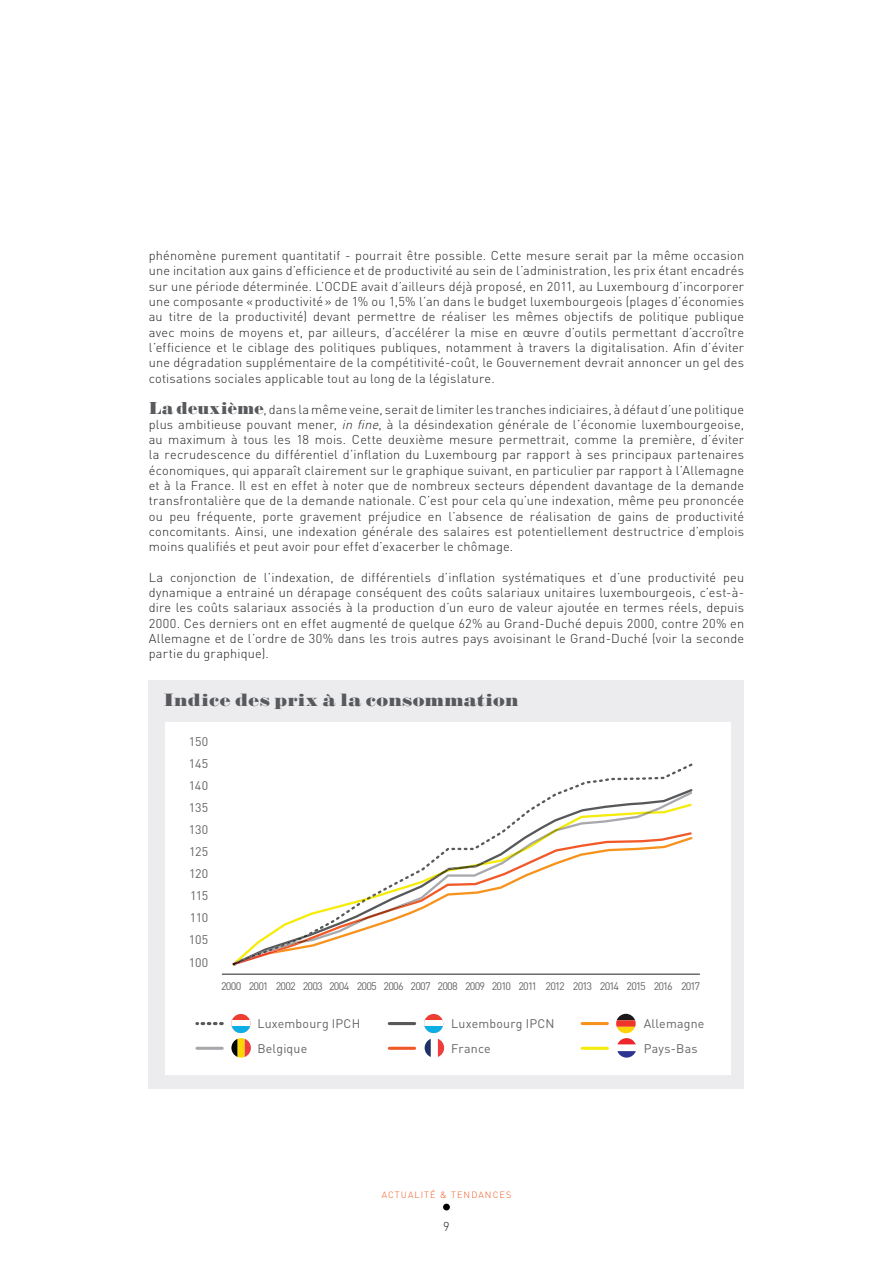
<style>
.page{position:relative;width:893px;height:1263px;background:#fff}
.page>*{position:absolute;margin:0;border:0;box-sizing:border-box;transform-origin:0 0}
.t1{font:16.95px "Falstaff MT Std";letter-spacing:.005em;color:#57595d}
.t2{font:300 12.75px/15.3px "DIN";letter-spacing:.015em;color:#231f20;text-align:justify}
.t3{font:12.3px/22px "DIN";letter-spacing:.015em;color:#636366}
.t4{font:10.8px "DIN";letter-spacing:-.075em;color:#636366}
.t5{font:300 9px "DIN";letter-spacing:.12em;color:#f15921}
.s1{font-family:"Falstaff MT Std";font-weight:400;font-size:16.5px;color:#585a5e}
.s2{font-style:italic}
</style>
<div class="page">
<div style="left:443px;top:1204px;width:7px;height:6px;background:#000;border-radius:50%"></div>
<div style="left:149px;top:680px;width:595px;height:409px;background:#ececee"></div>
<div style="left:165px;top:723px;width:566px;height:352px;background:#fff"></div>
<hr style="left:222px;top:974px;width:478px;height:1px;background:#231f20">
<svg style="left:538px;top:789px;width:154px;height:15px"></svg>
<svg style="left:431px;top:804px;width:261px;height:88px"></svg>
<svg style="left:504px;top:811px;width:151px;height:49px"></svg>
<svg style="left:233px;top:862px;width:255px;height:104px"></svg>
<svg style="left:231px;top:1038px;width:20px;height:19px"></svg>
<svg style="left:425px;top:1038px;width:19px;height:19px"></svg>
<svg style="left:616px;top:1014px;width:20px;height:43px"></svg>
<div style="left:231px;top:1014px;width:19px;height:19px;background:#ee3e31;border-radius:10px"></div>
<svg style="left:231px;top:1020px;width:19px;height:7px"></svg>
<svg style="left:232px;top:1027px;width:18px;height:6px"></svg>
<div style="left:424px;top:1014px;width:19px;height:19px;background:#ee3e31;border-radius:10px"></div>
<svg style="left:424px;top:1020px;width:19px;height:7px"></svg>
<svg style="left:425px;top:1027px;width:18px;height:6px"></svg>
<svg style="left:195px;top:1022px;width:29px;height:3px"></svg>
<hr style="left:388px;top:1022px;width:28px;height:3px;background:#57585a;border-radius:2px">
<hr style="left:582px;top:1022px;width:25px;height:3px;background:#f7931d">
<hr style="left:582px;top:1047px;width:25px;height:3px;background:#f5ec09">
<hr style="left:197px;top:1047px;width:25px;height:3px;background:#a8a9ad">
<hr style="left:389px;top:1047px;width:26px;height:3px;background:#f15929">
<p class="t2" style="left:149px;top:248px;width:597px">phénomène purement quantitatif - pourrait être possible. Cette mesure serait par la même occasion une incitation aux gains d’efficience et de productivité au sein de l’administration, les prix étant encadrés sur une période déterminée. L’OCDE avait d’ailleurs déjà proposé, en 2011, au Luxembourg d’incorporer une composante « productivité » de 1% ou 1,5% l’an dans le budget luxembourgeois (plages d’économies au titre de la productivité) devant permettre de réaliser les mêmes objectifs de politique publique avec moins de moyens et, par ailleurs, d’accélérer la mise en œuvre d’outils permettant d’accroître l’efficience et le ciblage des politiques publiques, notamment à travers la digitalisation. Afin d’éviter une dégradation supplémentaire de la compétitivité-coût, le Gouvernement devrait annoncer un gel des cotisations sociales applicable tout au long de la législature.</p>
<p class="t2" style="left:149px;top:401px;width:597px"><span class="s1">La deuxième</span>, dans la même veine, serait de limiter les tranches indiciaires, à défaut d’une politique plus ambitieuse pouvant mener, <span class="s2">in fine</span>, à la désindexation générale de l’économie luxembourgeoise, au maximum à tous les 18 mois. Cette deuxième mesure permettrait, comme la première, d’éviter la recrudescence du différentiel d’inflation du Luxembourg par rapport à ses principaux partenaires économiques, qui apparaît clairement sur le graphique suivant, en particulier par rapport à l’Allemagne et à la France. Il est en effet à noter que de nombreux secteurs dépendent davantage de la demande transfrontalière que de la demande nationale. C’est pour cela qu’une indexation, même peu prononcée ou peu fréquente, porte gravement préjudice en l’absence de réalisation de gains de productivité concomitants. Ainsi, une indexation générale des salaires est potentiellement destructrice d’emplois moins qualifiés et peut avoir pour effet d’exacerber le chômage.</p>
<p class="t2" style="left:149px;top:569px;width:597px">La conjonction de l’indexation, de différentiels d’inflation systématiques et d’une productivité peu dynamique a entrainé un dérapage conséquent des coûts salariaux unitaires luxembourgeois, c’est-à&shy;dire les coûts salariaux associés à la production d’un euro de valeur ajoutée en termes réels, depuis 2000. Ces derniers ont en effet augmenté de quelque 62% au Grand-Duché depuis 2000, contre 20% en Allemagne et de l’ordre de 30% dans les trois autres pays avoisinant le Grand-Duché (voir la seconde partie du graphique).</p>
<h1 class="t1" style="left:164px;top:690px;width:357px">Indice des prix à la consommation</h1>
<p class="t3" style="left:189px;top:730px;width:21px;text-align:justify">150<br>145<br>140<br>135<br>130<br>125<br>120<br>115<br>110<br>105<br>100</p>
<p class="t4" style="left:221px;top:979px;width:480px">2000 2001 2002 2003 2004 2005 2006 2007 2008 2009 2010 2011 2012 2013 2014 2015 2016 2017</p>
<p class="t3" style="left:257px;top:1011px;width:104px;line-height:24.8px">Luxembourg IPCH<br>Belgique</p>
<p class="t3" style="left:451px;top:1011px;width:105px;line-height:24.8px">Luxembourg IPCN<br>France</p>
<p class="t3" style="left:644px;top:1011px;width:62px;line-height:24.8px">Allemagne<br>Pays-Bas</p>
<p class="t5" style="left:382px;top:1189px;width:131px">ACTUALITÉ &amp; TENDANCES</p>
<p class="t2" style="left:443px;top:1219px;width:8px">9</p>
</div>
